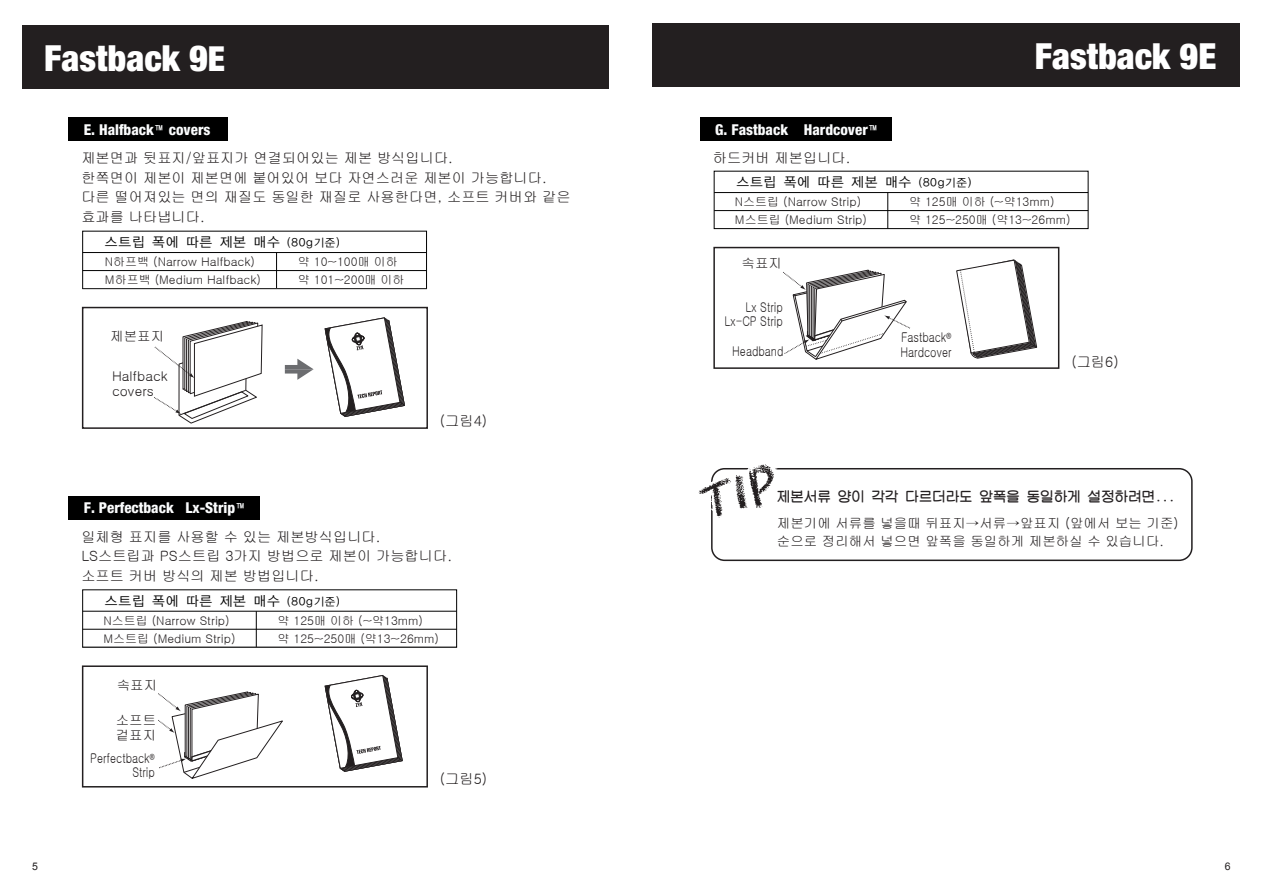
<style>
.page{position:relative;width:1263px;height:894px;background:#fff}
.page>*{position:absolute;margin:0;border:0;box-sizing:border-box;transform-origin:0 0}
.t1{font:900 condensed 36px "Helvetica Neue";color:#fff}
.t2{font:800 condensed 15px "Helvetica Neue";color:#fbfcfd}
.t3{font:14.25px/19.5px "Gulim";color:#231f20}
.t4{font:13.5px/15px "Gulim";color:#231f20}
.t5{font:13.5px/14px "Gulim";color:#231f20;text-align:right;scale:.79 1}
.t6{font:13.5px "YDIYGO120 KS Cpc EUC H";color:#000}
.t7{font:13.5px "Tae Gulim";color:#231f20}
.t8{font:12px/18px "Gulim";color:#231f20}
.t9{font:10.5px "Arial";color:#231f20}
.s1{font-size:34.5px}
.s2{font-family:"YDIYGO130 KS Cpc EUC H";font-weight:400;font-stretch:normal}
.s3{font-size:12px}
.s4{font-size:11.25px}
.s5{font-family:"Myriad"}
</style>
<div class="page">
<div style="left:652px;top:23px;width:588px;height:64px;background:#231f20"></div>
<div style="left:22px;top:25px;width:587px;height:64px;background:#231f20"></div>
<svg style="left:324px;top:317px;width:81px;height:100px"></svg>
<div style="left:82px;top:307px;width:346px;height:121px;border:2px solid #231f20"></div>
<svg style="left:285px;top:358px;width:29px;height:21px"></svg>
<svg style="left:154px;top:321px;width:109px;height:103px"></svg>
<div style="left:69px;top:117px;width:159px;height:24px;background:#000"></div>
<svg style="left:324px;top:675px;width:79px;height:96px"></svg>
<div style="left:82px;top:665px;width:346px;height:122px;border:2px solid #231f20"></div>
<svg style="left:158px;top:691px;width:125px;height:88px"></svg>
<div style="left:69px;top:496px;width:191px;height:24px;background:#000"></div>
<div style="left:713px;top:247px;width:346px;height:122px;border:2px solid #231f20"></div>
<svg style="left:956px;top:259px;width:81px;height:99px"></svg>
<div style="left:700px;top:117px;width:191px;height:24px;background:#000"></div>
<svg style="left:783px;top:269px;width:127px;height:91px"></svg>
<hr style="left:256px;top:611px;width:1px;height:36px;background:#000">
<hr style="left:83px;top:610px;width:374px;height:1px;background:#000">
<hr style="left:83px;top:628px;width:374px;height:1px;background:#000">
<hr style="left:83px;top:646px;width:374px;height:1px;background:#333">
<div style="left:714px;top:171px;width:374px;height:58px;border:1px solid #000"></div>
<hr style="left:887px;top:192px;width:1px;height:36px;background:#000">
<hr style="left:714px;top:192px;width:374px;height:1px;background:#000">
<hr style="left:714px;top:210px;width:374px;height:1px;background:#000">
<hr style="left:276px;top:252px;width:1px;height:36px;background:#000">
<hr style="left:83px;top:252px;width:343px;height:1px;background:#000">
<hr style="left:83px;top:270px;width:343px;height:1px;background:#000">
<hr style="left:83px;top:288px;width:343px;height:1px;background:#333">
<div style="left:711px;top:468px;width:481px;height:93px;border:2px solid #231f20;border-radius:13px"></div>
<svg style="left:711px;top:468px;width:71px;height:53px"></svg>
<h1 class="t1" style="left:44px;top:36px;width:182px">Fastback 9<span class="s1">E</span></h1>
<h1 class="t1" style="left:1035px;top:34px;width:183px">Fastback 9E</h1>
<p class="t2" style="left:84px;top:120px;width:128px">E. Halfback<span class="s2">™</span>covers</p>
<p class="t3" style="left:81px;top:148px;width:491px">제본면과 뒷표지/앞표지가 연결되어있는 제본 방식입니다.<br>한쪽면이 제본이 제본면에 붙어있어 보다 자연스러운 제본이 가능합니다. 다른 떨어져있는 면의 재질도 동일한 재질로 사용한다면, 소프트 커버와 같은 효과를 나타냅니다.</p>
<p class="t6" style="left:105px;top:235px;width:237px">스트립 폭에 따른 제본 매수 <span class="s3">(80g</span><span class="s4">기준</span><span class="s3">)</span></p>
<p class="t8" style="left:105px;top:253px;width:157px">N하프백 (Narrow Halfback)<br>M하프백 (Medium Halfback)</p>
<p class="t8" style="left:298px;top:253px;width:108px">약 10‾100매 이하 약 101‾200매 이하</p>
<p class="t4" style="left:110px;top:329px;width:55px">제본표지</p>
<p class="t4" style="left:112px;top:369px;width:57px">Halfback covers</p>
<p class="t2" style="left:84px;top:498px;width:168px">F. Perfectback Lx-Strip<span class="s2">™</span></p>
<p class="t3" style="left:440px;top:411px;width:49px">(그림4)</p>
<p class="t3" style="left:81px;top:527px;width:372px">일체형 표지를 사용할 수 있는 제본방식입니다.<br>LS스트립과 PS스트립 3가지 방법으로 제본이 가능합니다. 소프트 커버 방식의 제본 방법입니다.</p>
<p class="t6" style="left:105px;top:594px;width:237px">스트립 폭에 따른 제본 매수 <span class="s3">(80g</span><span class="s4">기준</span><span class="s3">)</span></p>
<p class="t8" style="left:103px;top:611px;width:134px">N스트립 (Narrow Strip)<br>M스트립 (Medium Strip)</p>
<p class="t8" style="left:277px;top:611px;width:163px">약 125매 이하 (‾약13mm)<br>약 125‾250매 (약13‾26mm)</p>
<p class="t4" style="left:117px;top:677px;width:42px">속표지</p>
<p class="t4" style="left:116px;top:712px;width:42px">소프트 겉표지</p>
<p class="t5" style="left:90px;top:750px;width:83px">Perfectback<span class="s5">®<br></span>Strip</p>
<p class="t3" style="left:440px;top:768px;width:49px">(그림5)</p>
<p class="t2" style="left:715px;top:120px;width:169px">G. Fastback Hardcover<span class="s2">™</span></p>
<p class="t3" style="left:713px;top:148px;width:139px">하드커버 제본입니다.</p>
<p class="t6" style="left:736px;top:175px;width:237px">스트립 폭에 따른 제본 매수 <span class="s3">(80g</span><span class="s4">기준</span><span class="s3">)</span></p>
<p class="t8" style="left:735px;top:193px;width:134px">N스트립 (Narrow Strip)<br>M스트립 (Medium Strip)</p>
<p class="t8" style="left:909px;top:193px;width:163px">약 125매 이하 (‾약13mm)<br>약 125‾250매 (약13‾26mm)</p>
<p class="t4" style="left:741px;top:256px;width:42px">속표지</p>
<p class="t5" style="left:725px;top:300px;width:75px">Lx Strip<br>Lx-CP Strip</p>
<p class="t5" style="left:732px;top:344px;width:66px">Headband</p>
<p class="t5" style="left:900px;top:329px;width:66px;line-height:15px;text-align:left">Fastback<span class="s5">®<br></span>Hardcover</p>
<p class="t3" style="left:1071px;top:352px;width:49px">(그림6)</p>
<p class="t7" style="left:777px;top:489px;width:400px">제본서류 양이 각각 다르더라도 앞폭을 동일하게 설정하려면...</p>
<p class="t4" style="left:777px;top:514px;width:403px;line-height:18px">제본기에 서류를 넣을때 뒤표지→서류→앞표지 (앞에서 보는 기준) 순으로 정리해서 넣으면 앞폭을 동일하게 제본하실 수 있습니다.</p>
<p class="t9" style="left:32px;top:859px;width:7px">5</p>
<p class="t9" style="left:1225px;top:859px;width:7px">6</p>
</div>
